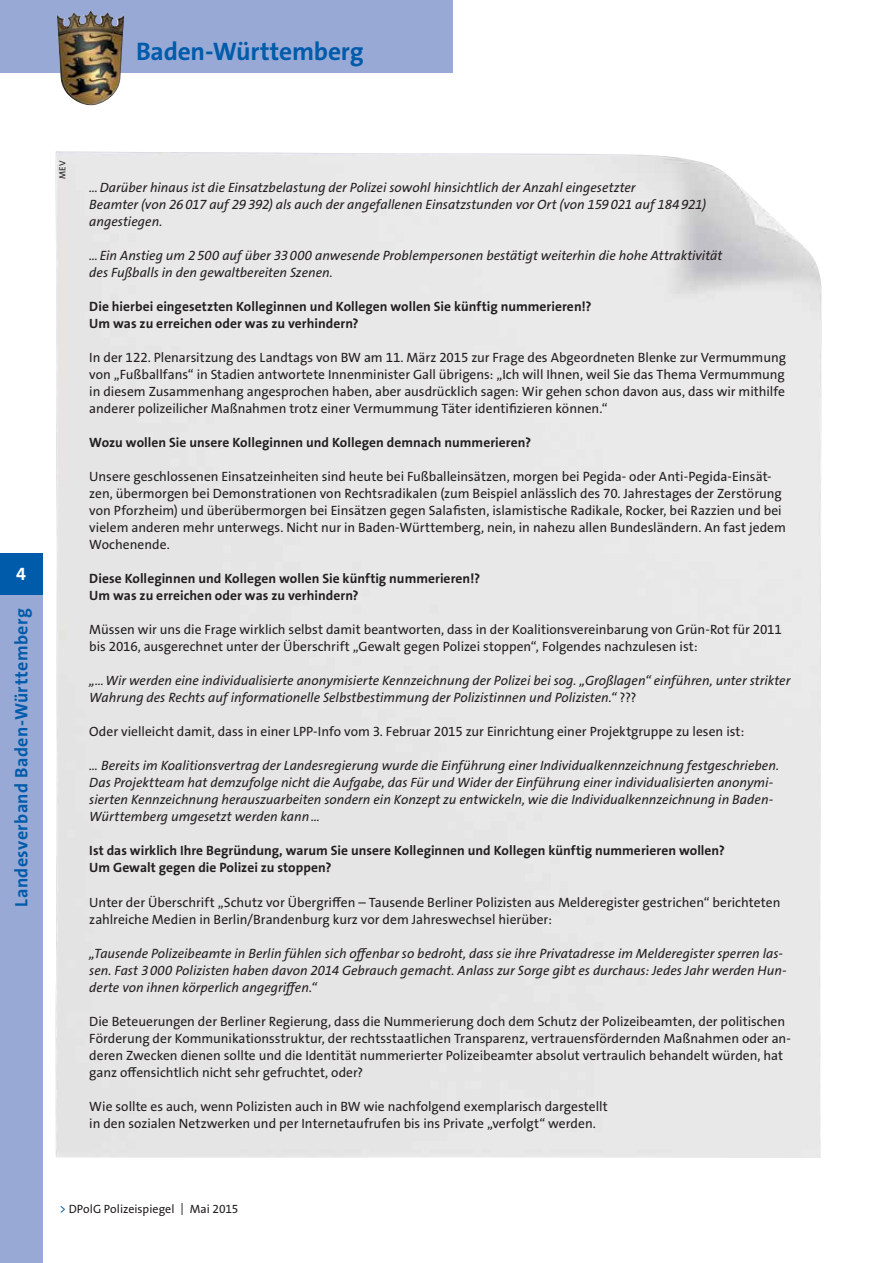
<style>
.page{position:relative;width:893px;height:1263px;background:#fff}
.page>*{position:absolute;margin:0;border:0;box-sizing:border-box;transform-origin:0 0}
.t1{font:700 25.5px "The Sans Os F";letter-spacing:-.005em;color:#005baa}
.t2{font:700 18px "The Sans Os F";letter-spacing:.025em;color:#005baa}
.t3{font:700 18px "The Sans Os F";color:#fff}
.t4{font:13.5px/17px "The Sans Os F";color:#231f20}
.t5{font:italic 13.5px/17px "The Sans Os F";color:#231f20}
.t6{font:700 13.5px/17px "The Sans Os F";letter-spacing:.005em;color:#231f20}
.t7{font:12px "The Sans Os F";color:#231f20}
.t8{font:9px "The Sans Os F";color:#231f20}
.s1{font-style:normal}
.s2{color:#005baa}
</style>
<div class="page">
<div style="left:0;top:553px;width:43px;height:42px;background:#005baa"></div>
<div style="left:0;top:595px;width:43px;height:668px;background:#98a9d6"></div>
<div style="left:0;top:0;width:453px;height:72px;background:#98a9d6"></div>
<img style="left:57px;top:11px;width:67px;height:94px">
<h1 class="t1" style="left:136px;top:35px;width:229px">Baden-Württemberg</h1>
<h2 class="t3" style="left:16px;top:562px;width:11px">4</h2>
<h2 class="t2" style="left:10px;top:906px;width:300px;rotate:-90deg">Landesverband Baden-Württemberg</h2>
<p class="t8" style="left:57px;top:179px;width:20px;rotate:-90deg">MEV</p>
<p class="t5" style="left:89px;top:179px;width:618px">…Darüber hinaus ist die Einsatzbelastung der Polizei sowohl hinsichtlich der Anzahl eingesetzter<br>Beamter (von 26017 auf 29392) als auch der angefallenen Einsatzstunden vor Ort (von 159021 auf 184921) angestiegen.</p>
<p class="t5" style="left:89px;top:247px;width:635px">…Ein Anstieg um 2500 auf über 33000 anwesende Problempersonen bestätigt weiterhin die hohe Attraktivität des Fußballs in den gewaltbereiten Szenen.</p>
<p class="t6" style="left:89px;top:298px;width:504px">Die hierbei eingesetzten Kolleginnen und Kollegen wollen Sie künftig nummerieren!?<br>Um was zu erreichen oder was zu verhindern?</p>
<p class="t4" style="left:89px;top:349px;width:698px;text-align:justify">In der 122. Plenarsitzung des Landtags von BW am 11. März 2015 zur Frage des Abgeordneten Blenke zur Vermummung von „Fußballfans“ in Stadien antwortete Innenminister Gall übrigens: „Ich will Ihnen, weil Sie das Thema Vermummung in diesem Zusammenhang angesprochen haben, aber ausdrücklich sagen: Wir gehen schon davon aus, dass wir mithilfe anderer polizeilicher Maßnahmen trotz einer Vermummung Täter identifizieren können.“</p>
<p class="t6" style="left:89px;top:434px;width:443px">Wozu wollen Sie unsere Kolleginnen und Kollegen demnach nummerieren?</p>
<p class="t4" style="left:89px;top:468px;width:698px">Unsere geschlossenen Einsatzeinheiten sind heute bei Fußballeinsätzen, morgen bei Pegida- oder Anti-Pegida-Einsät&shy;zen, übermorgen bei Demonstrationen von Rechtsradikalen (zum Beispiel anlässlich des 70. Jahrestages der Zerstörung von Pforzheim) und überübermorgen bei Einsätzen gegen Salafisten, islamistische Radikale, Rocker, bei Razzien und bei vielem anderen mehr unterwegs. Nicht nur in Baden-Württemberg, nein, in nahezu allen Bundesländern. An fast jedem Wochenende.</p>
<p class="t6" style="left:89px;top:570px;width:392px">Diese Kolleginnen und Kollegen wollen Sie künftig nummerieren!?<br>Um was zu erreichen oder was zu verhindern?</p>
<p class="t4" style="left:89px;top:621px;width:694px">Müssen wir uns die Frage wirklich selbst damit beantworten, dass in der Koalitionsvereinbarung von Grün-Rot für 2011 bis 2016, ausgerechnet unter der Überschrift „Gewalt gegen Polizei stoppen“, Folgendes nachzulesen ist:</p>
<p class="t5" style="left:89px;top:672px;width:703px">„…Wir werden eine individualisierte anonymisierte Kennzeichnung der Polizei bei sog. „Großlagen“ einführen, unter strikter<br>Wahrung des Rechts auf informationelle Selbstbestimmung der Polizistinnen und Polizisten.“ <span class="s1">???</span></p>
<p class="t4" style="left:89px;top:723px;width:656px">Oder vielleicht damit, dass in einer LPP-Info vom 3. Februar 2015 zur Einrichtung einer Projektgruppe zu lesen ist:</p>
<p class="t5" style="left:89px;top:757px;width:691px">… Bereits im Koalitionsvertrag der Landesregierung wurde die Einführung einer Individualkennzeichnung festgeschrieben.<br>Das Projektteam hat demzufolge nicht die Aufgabe, das Für und Wider der Einführung einer individualisierten anonymi&shy;sierten Kennzeichnung herauszuarbeiten sondern ein Konzept zu entwickeln, wie die Individualkennzeichnung in Baden-Württemberg umgesetzt werden kann…</p>
<p class="t6" style="left:89px;top:842px;width:637px">Ist das wirklich Ihre Begründung, warum Sie unsere Kolleginnen und Kollegen künftig nummerieren wollen?<br>Um Gewalt gegen die Polizei zu stoppen?</p>
<p class="t4" style="left:89px;top:893px;width:693px">Unter der Überschrift „Schutz vor Übergriffen – Tausende Berliner Polizisten aus Melderegister gestrichen“ berichteten zahlreiche Medien in Berlin/Brandenburg kurz vor dem Jahreswechsel hierüber:</p>
<p class="t5" style="left:89px;top:945px;width:699px">„Tausende Polizeibeamte in Berlin fühlen sich offenbar so bedroht, dass sie ihre Privatadresse im Melderegister sperren las&shy;sen. Fast 3000 Polizisten haben davon 2014 Gebrauch gemacht. Anlass zur Sorge gibt es durchaus: Jedes Jahr werden Hun&shy;derte von ihnen körperlich angegriffen.“</p>
<p class="t4" style="left:89px;top:1013px;width:703px">Die Beteuerungen der Berliner Regierung, dass die Nummerierung doch dem Schutz der Polizeibeamten, der politischen Förderung der Kommunikationsstruktur, der rechtsstaatlichen Transparenz, vertrauensfördernden Maßnahmen oder an&shy;deren Zwecken dienen sollte und die Identität nummerierter Polizeibeamter absolut vertraulich behandelt würden, hat ganz offensichtlich nicht sehr gefruchtet, oder?</p>
<p class="t4" style="left:89px;top:1098px;width:520px">Wie sollte es auch, wenn Polizisten auch in BW wie nachfolgend exemplarisch dargestellt in den sozialen Netzwerken und per Internetaufrufen bis ins Private „verfolgt“ werden.</p>
<p class="t7" style="left:60px;top:1201px;width:180px"><span class="s2">&gt;</span> DPolG Polizeispiegel | Mai 2015</p>
</div>
